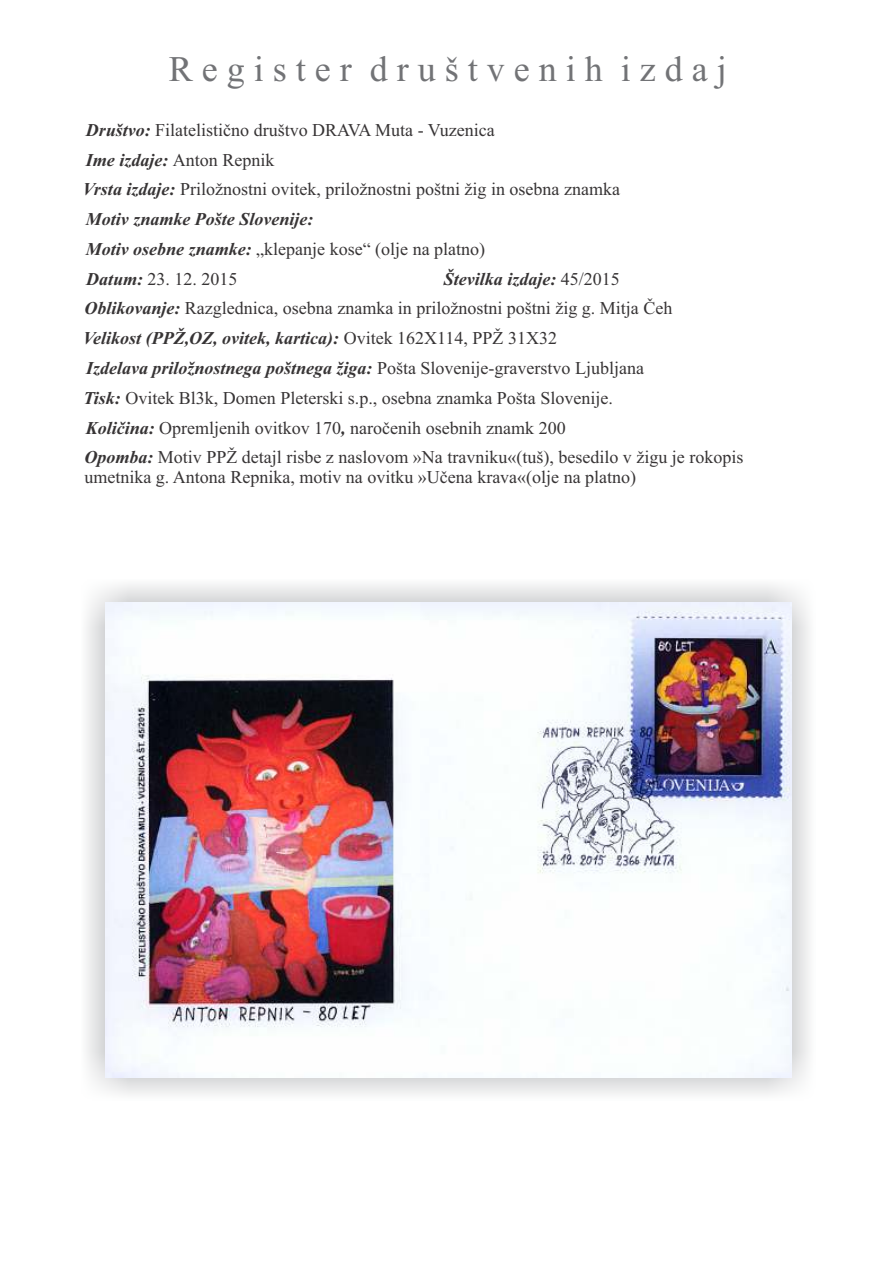
<style>
.page{position:relative;width:893px;height:1263px;background:#fff}
.page>*{position:absolute;margin:0;border:0;box-sizing:border-box;transform-origin:0 0}
.t1{font:36px "Times New Roman";color:#727376}
.t2{font:18px/29.5px "Times New Roman";color:#373435}
.t3{font:italic 700 18px/30.3px "Times New Roman";color:#373435}
.s1{font-weight:700;font-style:italic}
.s2{font-weight:400;font-style:normal}
</style>
<div class="page">
<img style="left:105px;top:603px;width:687px;height:474px">
<h1 class="t1" style="left:169px;top:56px;width:559px">R e g i s t e r d r u š t v e n i h i z d a j</h1>
<p class="t2" style="left:83px;top:117px;width:539px"><span class="s1">Društvo:</span> Filatelistično društvo DRAVA Muta - Vuzenica<br><span class="s1">Ime izdaje:</span> Anton Repnik<br><span class="s1">Vrsta izdaje:</span> Priložnostni ovitek, priložnostni poštni žig in osebna znamka</p>
<p class="t3" style="left:86px;top:206px;width:401px">Motiv znamke Pošte Slovenije:<br>Motiv osebne znamke: <span class="s2">„klepanje kose“ (olje na platno)</span></p>
<p class="t2" style="left:86px;top:266px;width:153px"><span class="s1">Datum:</span> 23. 12. 2015</p>
<p class="t3" style="left:444px;top:266px;width:177px">Številka izdaje: <span class="s2">45/2015</span></p>
<p class="t2" style="left:84px;top:295px;width:589px"><span class="s1">Oblikovanje:</span> Razglednica, osebna znamka in priložnostni poštni žig g. Mitja Čeh</p>
<p class="t3" style="left:83px;top:325px;width:475px">Velikost (PPŽ,OZ, ovitek, kartica): <span class="s2">Ovitek 162X114, PPŽ 31X32</span></p>
<p class="t3" style="left:86px;top:355px;width:560px">Izdelava priložnostnega poštnega žiga: <span class="s2">Pošta Slovenije-graverstvo Ljubljana</span></p>
<p class="t2" style="left:84px;top:385px;width:531px"><span class="s1">Tisk:</span> Ovitek Bl3k, Domen Pleterski s.p., osebna znamka Pošta Slovenije.</p>
<p class="t2" style="left:86px;top:415px;width:481px"><span class="s1">Količina:</span> Opremljenih ovitkov 170<span class="s1">,</span> naročenih osebnih znamk 200</p>
<p class="t2" style="left:84px;top:449px;width:660px;line-height:20px"><span class="s1">Opomba:</span> Motiv PPŽ detajl risbe z naslovom »Na travniku«(tuš), besedilo v žigu je rokopis umetnika g. Antona Repnika, motiv na ovitku »Učena krava«(olje na platno)</p>
</div>
